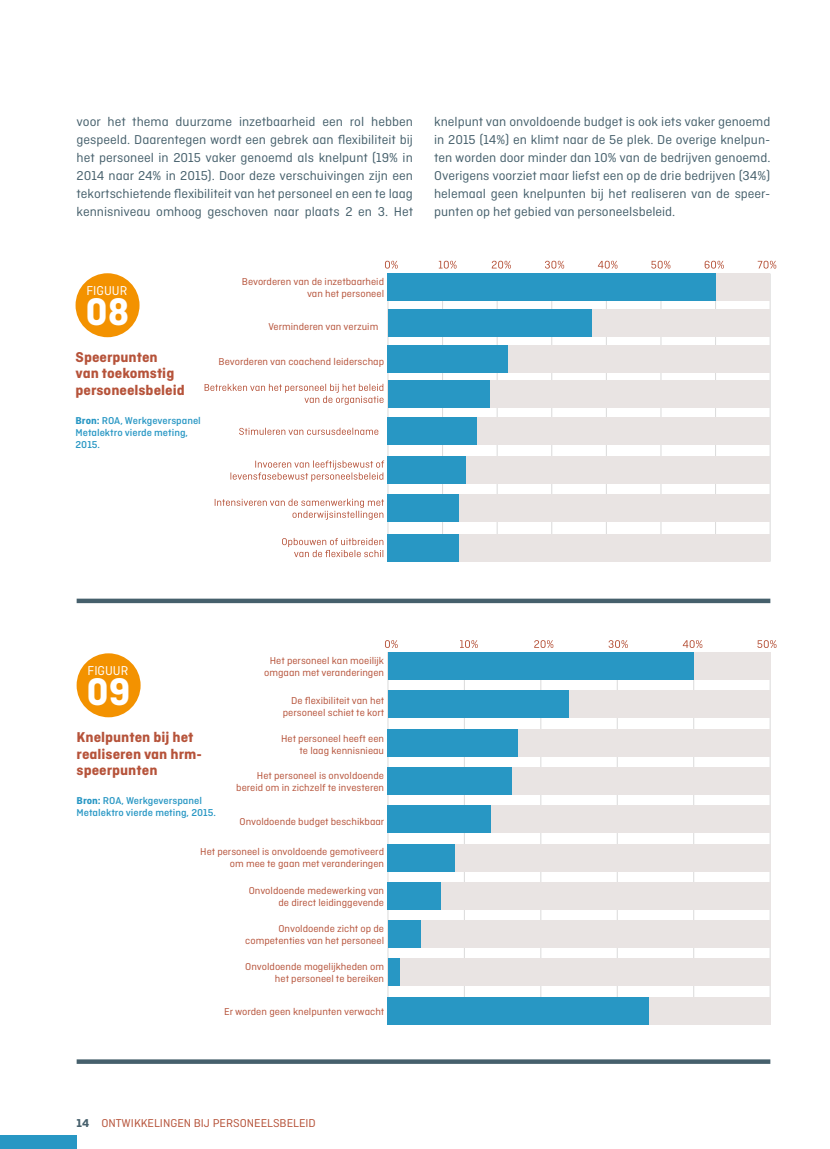
<style>
.page{position:relative;width:830px;height:1149px;background:#fff}
.page>*{position:absolute;margin:0;border:0;box-sizing:border-box;transform-origin:0 0}
.t1{font:700 40.5px "Ciutadella";color:#fff}
.t2{font:700 15px/16.5px "Ciutadella";color:#b6533a;scale:1.05 1}
.t3{font:13.5px/18px "Ciutadella";color:#46606c;text-align:justify;scale:1.04 1}
.t4{font:13.5px "Ciutadella";color:#fff}
.t5{font:12px "Ciutadella";color:#b6533a;scale:1.05 1}
.t6{font:10.5px/12px "Ciutadella";color:#b6533a;text-align:right;scale:1.04 1}
.t7{font:500 10.5px/12px "Ciutadella";color:#2897c4;scale:1.05 1}
.s1{font-weight:700}
.s2{font-weight:700;color:#46606c}
</style>
<div class="page">
<div style="left:0;top:1134px;width:77px;height:14px;background:#2897c4"></div>
<hr style="left:387px;top:273px;width:1px;height:288px;background:#dadada">
<hr style="left:442px;top:273px;width:1px;height:288px;background:#dadada">
<hr style="left:496px;top:273px;width:1px;height:288px;background:#dadada">
<hr style="left:551px;top:273px;width:1px;height:288px;background:#dadada">
<hr style="left:605px;top:273px;width:1px;height:288px;background:#dadada">
<hr style="left:660px;top:273px;width:1px;height:288px;background:#dadada">
<hr style="left:715px;top:273px;width:1px;height:288px;background:#dadada">
<hr style="left:769px;top:273px;width:1px;height:288px;background:#dadada">
<div style="left:387px;top:273px;width:382px;height:27px;background:#e9e4e3"></div>
<div style="left:387px;top:309px;width:382px;height:28px;background:#e9e4e3"></div>
<div style="left:387px;top:345px;width:382px;height:28px;background:#e9e4e3"></div>
<div style="left:387px;top:380px;width:382px;height:28px;background:#e9e4e3"></div>
<div style="left:387px;top:417px;width:382px;height:28px;background:#e9e4e3"></div>
<div style="left:387px;top:494px;width:382px;height:27px;background:#e9e4e3"></div>
<div style="left:387px;top:456px;width:382px;height:27px;background:#e9e4e3"></div>
<div style="left:387px;top:533px;width:382px;height:28px;background:#e9e4e3"></div>
<hr style="left:387px;top:661px;width:1px;height:363px;background:#dadada">
<hr style="left:464px;top:661px;width:1px;height:363px;background:#dadada">
<hr style="left:540px;top:661px;width:1px;height:363px;background:#dadada">
<hr style="left:616px;top:661px;width:1px;height:363px;background:#dadada">
<hr style="left:769px;top:661px;width:1px;height:363px;background:#dadada">
<hr style="left:693px;top:661px;width:1px;height:363px;background:#dadada">
<svg style="left:385px;top:261px;width:12px;height:7px"></svg>
<svg style="left:385px;top:640px;width:12px;height:7px"></svg>
<svg style="left:204px;top:383px;width:179px;height:22px"></svg>
<svg style="left:239px;top:427px;width:139px;height:8px"></svg>
<svg style="left:230px;top:460px;width:154px;height:21px"></svg>
<svg style="left:214px;top:498px;width:170px;height:21px"></svg>
<svg style="left:282px;top:538px;width:101px;height:19px"></svg>
<svg style="left:438px;top:261px;width:18px;height:7px"></svg>
<svg style="left:460px;top:640px;width:17px;height:7px"></svg>
<svg style="left:491px;top:261px;width:19px;height:7px"></svg>
<svg style="left:534px;top:640px;width:19px;height:7px"></svg>
<svg style="left:545px;top:261px;width:19px;height:7px"></svg>
<svg style="left:608px;top:640px;width:19px;height:7px"></svg>
<svg style="left:597px;top:261px;width:20px;height:7px"></svg>
<svg style="left:682px;top:640px;width:20px;height:7px"></svg>
<svg style="left:651px;top:261px;width:19px;height:7px"></svg>
<svg style="left:757px;top:640px;width:19px;height:7px"></svg>
<svg style="left:704px;top:261px;width:19px;height:7px"></svg>
<svg style="left:757px;top:261px;width:18px;height:7px"></svg>
<div style="left:387px;top:273px;width:328px;height:27px;background:#2897c4"></div>
<div style="left:387px;top:309px;width:204px;height:28px;background:#2897c4"></div>
<div style="left:387px;top:345px;width:120px;height:28px;background:#2897c4"></div>
<div style="left:387px;top:380px;width:102px;height:28px;background:#2897c4"></div>
<div style="left:387px;top:417px;width:90px;height:28px;background:#2897c4"></div>
<div style="left:387px;top:456px;width:79px;height:27px;background:#2897c4"></div>
<div style="left:387px;top:494px;width:72px;height:27px;background:#2897c4"></div>
<div style="left:387px;top:533px;width:72px;height:28px;background:#2897c4"></div>
<svg style="left:77px;top:1059px;width:693px;height:4px;fill:#46606c"></svg>
<div style="left:77px;top:598px;width:693px;height:5px;background:#46606c"></div>
<div style="left:387px;top:996px;width:383px;height:28px;background:#e9e4e3"></div>
<div style="left:387px;top:958px;width:383px;height:27px;background:#e9e4e3"></div>
<div style="left:387px;top:920px;width:383px;height:27px;background:#e9e4e3"></div>
<div style="left:387px;top:881px;width:383px;height:28px;background:#e9e4e3"></div>
<div style="left:387px;top:843px;width:383px;height:28px;background:#e9e4e3"></div>
<div style="left:387px;top:805px;width:383px;height:27px;background:#e9e4e3"></div>
<div style="left:387px;top:767px;width:383px;height:27px;background:#e9e4e3"></div>
<div style="left:387px;top:728px;width:383px;height:28px;background:#e9e4e3"></div>
<div style="left:387px;top:690px;width:383px;height:27px;background:#e9e4e3"></div>
<div style="left:387px;top:652px;width:383px;height:27px;background:#e9e4e3"></div>
<div style="left:387px;top:996px;width:261px;height:28px;background:#2897c4"></div>
<div style="left:387px;top:958px;width:12px;height:27px;background:#2897c4"></div>
<div style="left:387px;top:920px;width:33px;height:27px;background:#2897c4"></div>
<div style="left:387px;top:881px;width:53px;height:28px;background:#2897c4"></div>
<div style="left:387px;top:843px;width:67px;height:28px;background:#2897c4"></div>
<div style="left:387px;top:805px;width:103px;height:27px;background:#2897c4"></div>
<div style="left:387px;top:767px;width:124px;height:27px;background:#2897c4"></div>
<div style="left:387px;top:728px;width:131px;height:28px;background:#2897c4"></div>
<div style="left:387px;top:690px;width:181px;height:27px;background:#2897c4"></div>
<div style="left:387px;top:652px;width:306px;height:27px;background:#2897c4"></div>
<div style="left:75px;top:273px;width:64px;height:64px;background:#f39200;border-radius:50%"></div>
<div style="left:77px;top:653px;width:63px;height:64px;background:#f39200;border-radius:50%"></div>
<p class="t3" style="left:77px;top:113px;width:325px">voor het thema duurzame inzetbaarheid een rol hebben gespeeld. Daarentegen wordt een gebrek aan flexibiliteit bij het personeel in 2015 vaker genoemd als knelpunt (19% in 2014 naar 24% in 2015). Door deze verschuivingen zijn een tekortschietende flexibiliteit van het personeel en een te laag kennisniveau omhoog geschoven naar plaats 2 en 3. Het</p>
<p class="t3" style="left:434px;top:112px;width:325px">knelpunt van onvoldoende budget is ook iets vaker genoemd in 2015 (14%) en klimt naar de 5e plek. De overige knelpun&shy;ten worden door minder dan 10% van de bedrijven genoemd.<br>Overigens voorziet maar liefst een op de drie bedrijven (34%) helemaal geen knelpunten bij het realiseren van de speer&shy;punten op het gebied van personeelsbeleid.</p>
<p class="t4" style="left:86px;top:283px;width:42px">FIGUUR</p>
<h1 class="t1" style="left:86px;top:288px;width:45px">08</h1>
<p class="t2" style="left:75px;top:348px;width:105px">Speerpunten van toekomstig personeelsbeleid</p>
<p class="t7" style="left:75px;top:414px;width:121px"><span class="s1">Bron:</span> ROA, Werkgeverspanel<br>Metalektro vierde meting,<br>2015.</p>
<p class="t6" style="left:242px;top:275px;width:138px">Bevorderen van de inzetbaarheid van het personeel</p>
<p class="t6" style="left:268px;top:321px;width:107px">Verminderen van verzuim</p>
<p class="t6" style="left:218px;top:355px;width:160px">Bevorderen van coachend leiderschap</p>
<p class="t4" style="left:88px;top:662px;width:42px">FIGUUR</p>
<h1 class="t1" style="left:86px;top:667px;width:46px">09</h1>
<p class="t6" style="left:264px;top:654px;width:117px;text-align:center">Het personeel kan moeilijk omgaan met veranderingen</p>
<p class="t6" style="left:283px;top:694px;width:99px">De flexibiliteit van het personeel schiet te kort</p>
<p class="t2" style="left:77px;top:728px;width:119px">Knelpunten bij het realiseren van hrm&shy;speerpunten</p>
<p class="t7" style="left:77px;top:793px;width:134px"><span class="s1">Bron:</span> ROA, Werkgeverspanel<br>Metalektro vierde meting, 2015.</p>
<p class="t6" style="left:281px;top:732px;width:100px">Het personeel heeft een te laag kennisnieau</p>
<p class="t6" style="left:236px;top:769px;width:144px">Het personeel is onvoldoende bereid om in zichzelf te investeren</p>
<p class="t6" style="left:239px;top:815px;width:141px">Onvoldoende budget beschikbaar</p>
<p class="t6" style="left:200px;top:845px;width:178px">Het personeel is onvoldoende gemotiveerd om mee te gaan met veranderingen</p>
<p class="t6" style="left:248px;top:884px;width:132px">Onvoldoende medewerking van de direct leidinggevende</p>
<p class="t6" style="left:245px;top:922px;width:135px">Onvoldoende zicht op de competenties van het personeel</p>
<p class="t6" style="left:245px;top:960px;width:135px">Onvoldoende mogelijkheden om het personeel te bereiken</p>
<p class="t6" style="left:224px;top:1004px;width:155px">Er worden geen knelpunten verwacht</p>
<p class="t5" style="left:77px;top:1115px;width:229px"><span class="s2">14</span> ONTWIKKELINGEN BIJ PERSONEELSBELEID</p>
</div>
